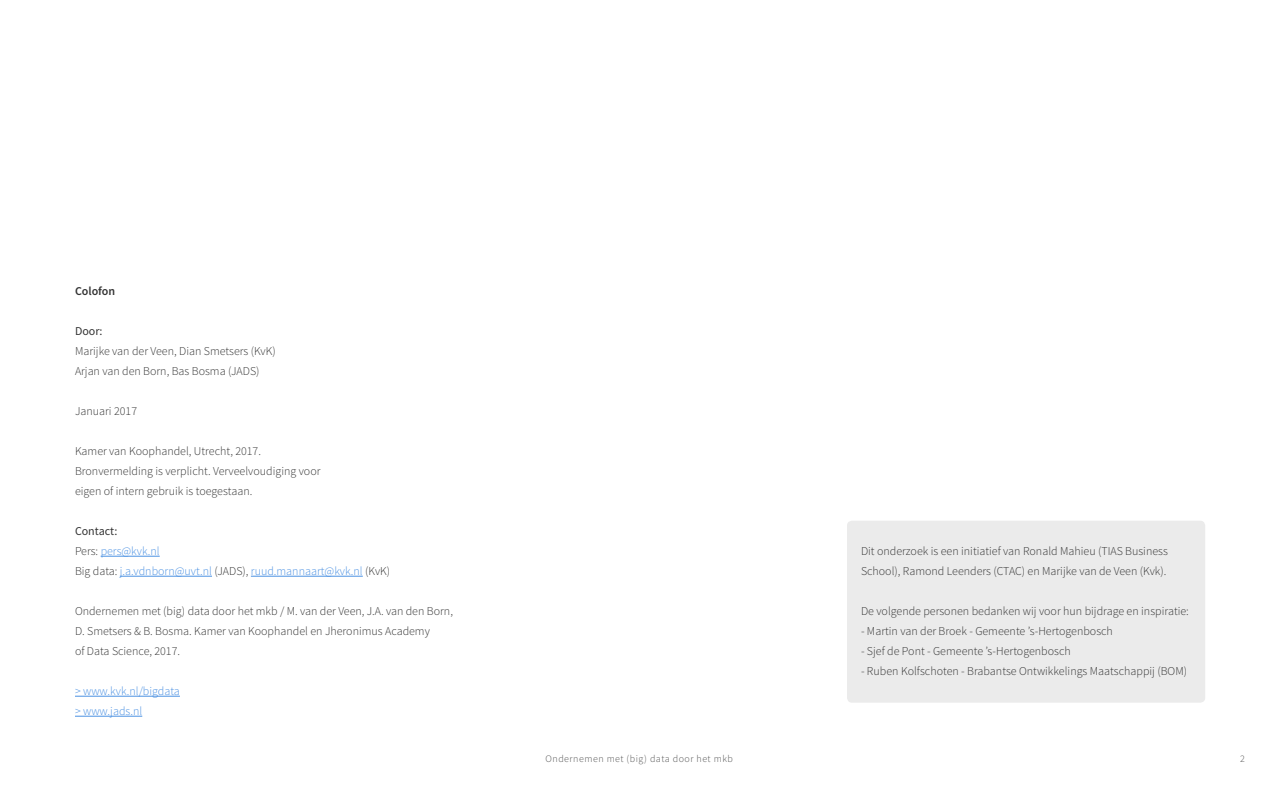
<style>
.page{position:relative;width:1280px;height:800px;background:#fff}
.page>*{position:absolute;margin:0;border:0;box-sizing:border-box;transform-origin:0 0}
.t1{font:300 12px/20px "Source Sans Pro";color:#333}
.t2{font:300 12px/20px "Source Sans Pro";color:#4a90e2}
.t3{font:600 12px "Source Sans Pro";color:#333}
.t4{font:12px "Source Sans Pro";color:#333}
.t5{font:300 10px "Source Sans Pro";letter-spacing:.05em;color:#545454}
.s1{font-weight:400;color:#333}
.s2{color:#333}
</style>
<div class="page">
<hr style="left:101px;top:556px;width:59px;height:1px;background:#4a90e2">
<hr style="left:120px;top:576px;width:92px;height:1px;background:#4a90e2">
<hr style="left:251px;top:576px;width:112px;height:1px;background:#4a90e2">
<hr style="left:75px;top:696px;width:105px;height:1px;background:#4a90e2">
<hr style="left:75px;top:716px;width:67px;height:1px;background:#4a90e2">
<div style="left:847px;top:521px;width:358px;height:182px;background:#ebebeb;border-radius:5px"></div>
<p class="t3" style="left:75px;top:283px;width:42px">Colofon</p>
<p class="t4" style="left:75px;top:324px;width:29px">Door:</p>
<p class="t1" style="left:75px;top:341px;width:202px">Marijke van der Veen, Dian Smetsers (KvK)<br>Arjan van den Born, Bas Bosma (JADS)</p>
<p class="t1" style="left:75px;top:401px;width:64px">Januari 2017</p>
<p class="t1" style="left:75px;top:441px;width:247px">Kamer van Koophandel, Utrecht, 2017.<br>Bronvermelding is verplicht. Verveelvoudiging voor eigen of intern gebruik is toegestaan.</p>
<p class="t2" style="left:75px;top:521px;width:317px"><span class="s1">Contact:<br></span><span class="s2">Pers:</span> pers@kvk.nl<br><span class="s2">Big data:</span> j.a.vdnborn@uvt.nl <span class="s2">(JADS),</span> ruud.mannaart@kvk.nl <span class="s2">(KvK)</span></p>
<p class="t1" style="left:75px;top:601px;width:379px">Ondernemen met (big) data door het mkb / M. van der Veen, J.A. van den Born,<br>D. Smetsers &amp; B. Bosma. Kamer van Koophandel en Jheronimus Academy<br>of Data Science, 2017.</p>
<p class="t2" style="left:75px;top:681px;width:106px">&gt; www.kvk.nl/bigdata &gt; www.jads.nl</p>
<p class="t1" style="left:861px;top:541px;width:308px">Dit onderzoek is een initiatief van Ronald Mahieu (TIAS Business<br>School), Ramond Leenders (CTAC) en Marijke van de Veen (Kvk).</p>
<p class="t1" style="left:861px;top:601px;width:329px">De volgende personen bedanken wij voor hun bijdrage en inspiratie:</p>
<p class="t1" style="left:861px;top:621px;width:253px">- Martin van der Broek - Gemeente ’s-Hertogenbosch</p>
<p class="t1" style="left:861px;top:641px;width:211px">- Sjef de Pont - Gemeente ’s-Hertogenbosch</p>
<p class="t1" style="left:861px;top:661px;width:328px">- Ruben Kolfschoten - Brabantse Ontwikkelings Maatschappij (BOM)</p>
<p class="t5" style="left:546px;top:753px;width:189px">Ondernemen met (big) data door het mkb</p>
<p class="t5" style="left:1240px;top:753px;width:6px">2</p>
</div>
